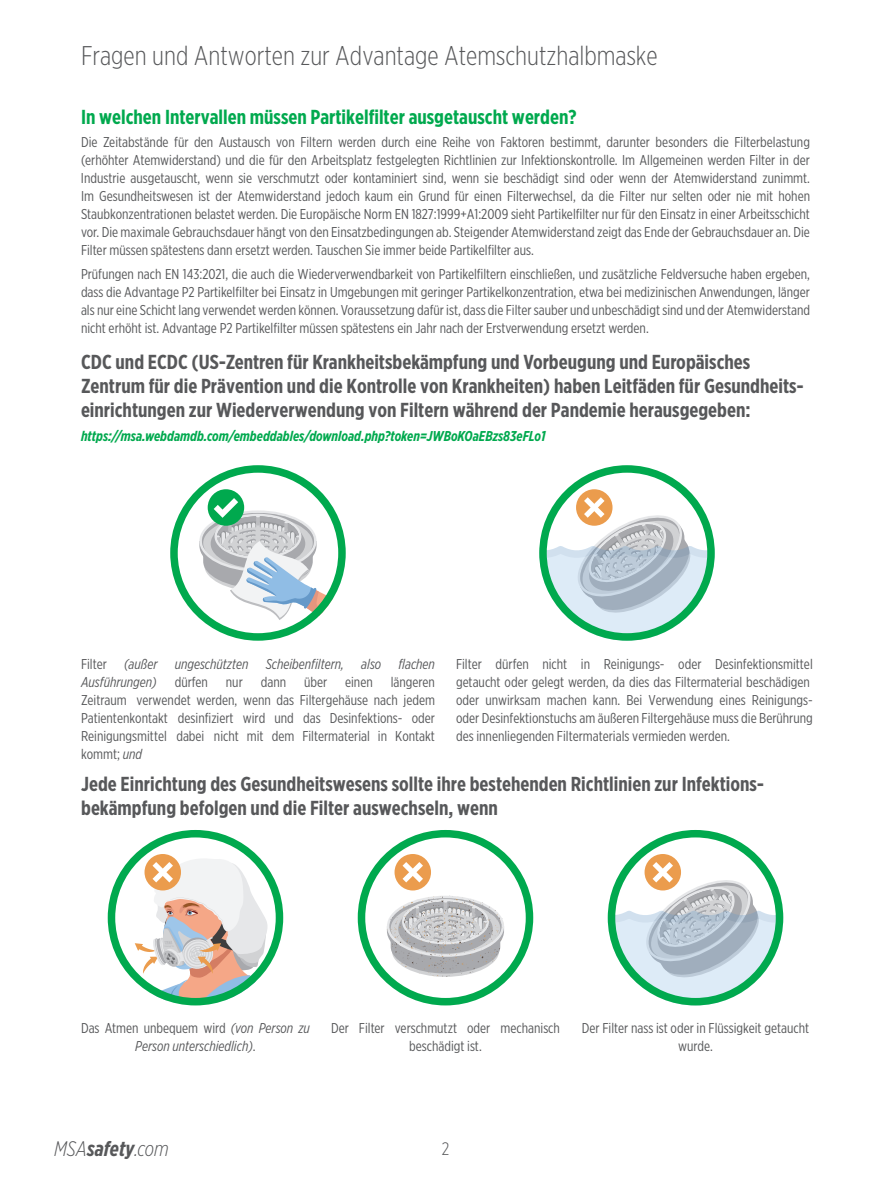
<style>
.page{position:relative;width:891px;height:1188px;background:#fff}
.page>*{position:absolute;margin:0;border:0;box-sizing:border-box;transform-origin:0 0}
.Body_Copy{font:300 27px "Gotham X Narrow";color:#57585a}
.t1{font:italic 300 21px "Gotham X Narrow";letter-spacing:-.005em;color:#57585a}
.Body_Copy-2{font:700 20.25px/24px "Gotham X Narrow";color:#57585a}
.Headline{font:700 20.25px/24px "Gotham X Narrow";color:#57585a}
.Body_Copy-3{font:700 20.25px "Gotham X Narrow";color:#00a94e}
.t2{font:300 18px "Gotham X Narrow";color:#57585a}
.Body_Copy-4{font:14.25px/18px "Gotham X Narrow";color:#57585a;text-align:justify}
.Body_Copy-5{font:italic 14.25px/18px "Gotham X Narrow";color:#57585a;text-align:center}
.Body_Copy-6{font:italic 700 14.25px "Gotham X Narrow";color:#00a94e}
.s1{font-style:normal}
.s2{font-style:italic}
.s3{font-weight:700}
</style>
<div class="page">
<svg style="left:608px;top:830px;width:175px;height:175px"></svg>
<svg style="left:108px;top:830px;width:175px;height:175px"></svg>
<svg style="left:358px;top:830px;width:175px;height:175px"></svg>
<svg style="left:170px;top:465px;width:176px;height:176px"></svg>
<svg style="left:539px;top:465px;width:176px;height:176px"></svg>
<p class="Body_Copy" style="left:81px;top:39px;width:578px">Fragen und Antworten zur Advantage Atemschutzhalbmaske</p>
<p class="Body_Copy-3" style="left:81px;top:105px;width:497px">In welchen Intervallen müssen Partikelfilter ausgetauscht werden?</p>
<p class="Body_Copy-4" style="left:81px;top:133px;width:731px">Die Zeitabstände für den Austausch von Filtern werden durch eine Reihe von Faktoren bestimmt, darunter besonders die Filterbelastung (erhöhter Atemwiderstand) und die für den Arbeitsplatz festgelegten Richtlinien zur Infektionskontrolle. Im Allgemeinen werden Filter in der Industrie ausgetauscht, wenn sie verschmutzt oder kontaminiert sind, wenn sie beschädigt sind oder wenn der Atemwiderstand zunimmt.<br>Im Gesundheitswesen ist der Atemwiderstand jedoch kaum ein Grund für einen Filterwechsel, da die Filter nur selten oder nie mit hohen Staubkonzentrationen belastet werden. Die Europäische Norm EN 1827:1999+A1:2009 sieht Partikelfilter nur für den Einsatz in einer Arbeitsschicht vor. Die maximale Gebrauchsdauer hängt von den Einsatzbedingungen ab. Steigender Atemwiderstand zeigt das Ende der Gebrauchsdauer an. Die Filter müssen spätestens dann ersetzt werden. Tauschen Sie immer beide Partikelfilter aus.</p>
<p class="Body_Copy-4" style="left:81px;top:265px;width:731px">Prüfungen nach EN 143:2021, die auch die Wiederverwendbarkeit von Partikelfiltern einschließen, und zusätzliche Feldversuche haben ergeben, dass die Advantage P2 Partikelfilter bei Einsatz in Umgebungen mit geringer Partikelkonzentration, etwa bei medizinischen Anwendungen, länger als nur eine Schicht lang verwendet werden können. Voraussetzung dafür ist, dass die Filter sauber und unbeschädigt sind und der Atemwiderstand nicht erhöht ist. Advantage P2 Partikelfilter müssen spätestens ein Jahr nach der Erstverwendung ersetzt werden.</p>
<p class="Body_Copy-2" style="left:81px;top:350px;width:724px">CDC und ECDC (US-Zentren für Krankheitsbekämpfung und Vorbeugung und Europäisches<br>Zentrum für die Prävention und die Kontrolle von Krankheiten) haben Leitfäden für Gesundheits&shy;einrichtungen zur Wiederverwendung von Filtern während der Pandemie herausgegeben:</p>
<p class="Body_Copy-6" style="left:81px;top:427px;width:466px">https://msa.webdamdb.com/embeddables/download.php?token=JWBoKOaEBzs83eFLo1</p>
<p class="Body_Copy-5" style="left:81px;top:655px;width:356px;text-align:left"><span class="s1">Filter</span> (außer ungeschützten Scheibenfiltern, also flachen<br>Ausführungen)</p>
<p class="Body_Copy-4" style="left:175px;top:673px;width:35px">dürfen</p>
<p class="Body_Copy-4" style="left:226px;top:673px;width:18px">nur</p>
<p class="Body_Copy-4" style="left:261px;top:673px;width:27px">dann</p>
<p class="Body_Copy-4" style="left:304px;top:673px;width:25px">über</p>
<p class="Body_Copy-4" style="left:345px;top:673px;width:29px">einen</p>
<p class="Body_Copy-4" style="left:81px;top:673px;width:356px;text-indent:310px">längeren Zeitraum verwendet werden, wenn das Filtergehäuse nach jedem Patientenkontakt desinfiziert wird und das Desinfektions- oder Reinigungsmittel dabei nicht mit dem Filtermaterial in Kontakt kommt; <span class="s2">und</span></p>
<p class="Body_Copy-4" style="left:456px;top:655px;width:358px;text-align:left">Filter dürfen nicht in Reinigungs- oder Desinfektionsmittel getaucht oder gelegt werden, da dies das Filtermaterial beschädigen oder unwirksam machen kann. Bei Verwendung eines Reinigungs&shy;oder Desinfektionstuchs am äußeren Filtergehäuse muss die Berührung des innenliegenden Filtermaterials vermieden werden.</p>
<p class="Headline" style="left:81px;top:771px;width:685px">Jede Einrichtung des Gesundheitswesens sollte ihre bestehenden Richtlinien zur Infektions&shy;bekämpfung befolgen und die Filter auswechseln, wenn</p>
<p class="Body_Copy-5" style="left:81px;top:1019px;width:230px"><span class="s1">Das Atmen unbequem wird</span> (von Person zu<br>Person unterschiedlich)<span class="s1">.</span></p>
<p class="Body_Copy-4" style="left:331px;top:1019px;width:230px;text-align:center">Der Filter verschmutzt oder mechanisch beschädigt ist.</p>
<p class="Body_Copy-4" style="left:582px;top:1019px;width:229px;text-align:center">Der Filter nass ist oder in Flüssigkeit getaucht wurde.</p>
<h2 class="t1" style="left:54px;top:1136px;width:116px">MSA<span class="s3">safety</span>.com</h2>
<p class="t2" style="left:442px;top:1138px;width:9px">2</p>
</div>
